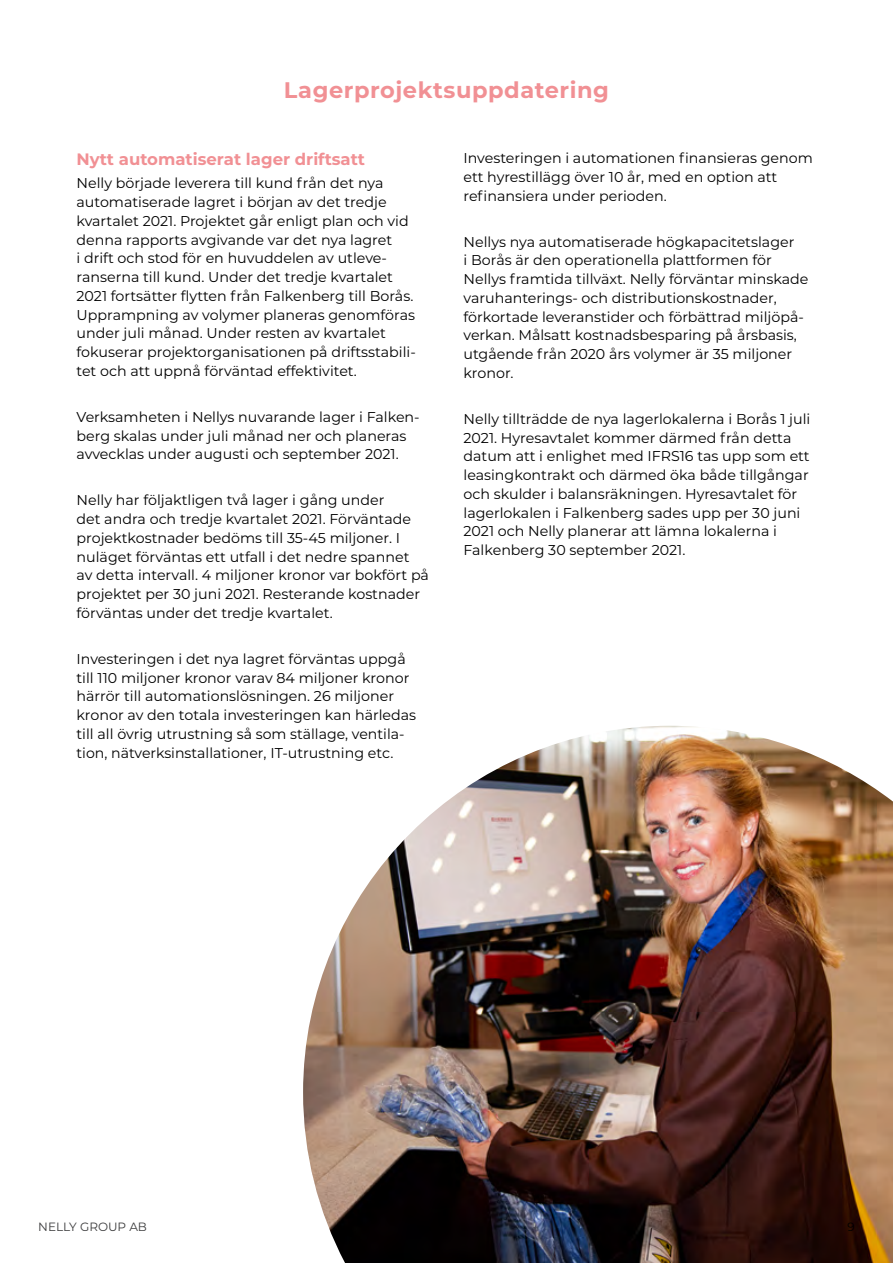
<style>
.page{position:relative;width:893px;height:1263px;background:#fff}
.page>*{position:absolute;margin:0;border:0;box-sizing:border-box;transform-origin:0 0}
.t1{font:700 22.5px "Montserrat";letter-spacing:.025em;color:#f19094}
.t2{font:700 16.5px "Montserrat";color:#f19094}
.t3{font:14.25px/18.8px "Montserrat";color:#000}
.t4{font:12px "Montserrat";color:#3b3b3c}
.t5{font:12px "Montserrat";color:#000}
</style>
<div class="page">
<img style="left:303px;top:726px;width:590px;height:537px">
<h1 class="t1" style="left:284px;top:74px;width:327px">Lagerprojektsuppdatering</h1>
<p class="t2" style="left:77px;top:147px;width:290px">Nytt automatiserat lager driftsatt</p>
<p class="t3" style="left:77px;top:173px;width:341px">Nelly började leverera till kund från det nya automatiserade lagret i början av det tredje kvartalet 2021. Projektet går enligt plan och vid denna rapports avgivande var det nya lagret<br>i drift och stod för en huvuddelen av utleve&shy;ranserna till kund. Under det tredje kvartalet 2021 fortsätter flytten från Falkenberg till Borås.<br>Upprampning av volymer planeras genomföras under juli månad. Under resten av kvartalet fokuserar projektorganisationen på driftsstabili&shy;tet och att uppnå förväntad effektivitet.</p>
<p class="t3" style="left:77px;top:407px;width:345px">Verksamheten i Nellys nuvarande lager i Falken&shy;berg skalas under juli månad ner och planeras avvecklas under augusti och september 2021.</p>
<p class="t3" style="left:77px;top:490px;width:354px">Nelly har följaktligen två lager i gång under<br>det andra och tredje kvartalet 2021. Förväntade projektkostnader bedöms till 35-45 miljoner. I nuläget förväntas ett utfall i det nedre spannet<br>av detta intervall. 4 miljoner kronor var bokfört på projektet per 30 juni 2021. Resterande kostnader förväntas under det tredje kvartalet.</p>
<p class="t3" style="left:77px;top:649px;width:341px">Investeringen i det nya lagret förväntas uppgå till 110 miljoner kronor varav 84 miljoner kronor härrör till automationslösningen. 26 miljoner kronor av den totala investeringen kan härledas till all övrig utrustning så som ställage, ventila&shy;tion, nätverksinstallationer, IT-utrustning etc.</p>
<p class="t3" style="left:463px;top:148px;width:351px">Investeringen i automationen finansieras genom ett hyrestillägg över 10 år, med en option att refinansiera under perioden.</p>
<p class="t3" style="left:463px;top:232px;width:346px">Nellys nya automatiserade högkapacitetslager<br>i Borås är den operationella plattformen för Nellys framtida tillväxt. Nelly förväntar minskade varuhanterings- och distributionskostnader, förkortade leveranstider och förbättrad miljöpå&shy;verkan. Målsatt kostnadsbesparing på årsbasis, utgående från 2020 års volymer är 35 miljoner kronor.</p>
<p class="t3" style="left:463px;top:409px;width:348px">Nelly tillträdde de nya lagerlokalerna i Borås 1 juli 2021. Hyresavtalet kommer därmed från detta datum att i enlighet med IFRS16 tas upp som ett leasingkontrakt och därmed öka både tillgångar och skulder i balansräkningen. Hyresavtalet för lagerlokalen i Falkenberg sades upp per 30 juni 2021 och Nelly planerar att lämna lokalerna i Falkenberg 30 september 2021.</p>
<p class="t4" style="left:38px;top:1218px;width:110px">NELLY GROUP AB</p>
<p class="t5" style="left:847px;top:1218px;width:9px">9</p>
</div>
